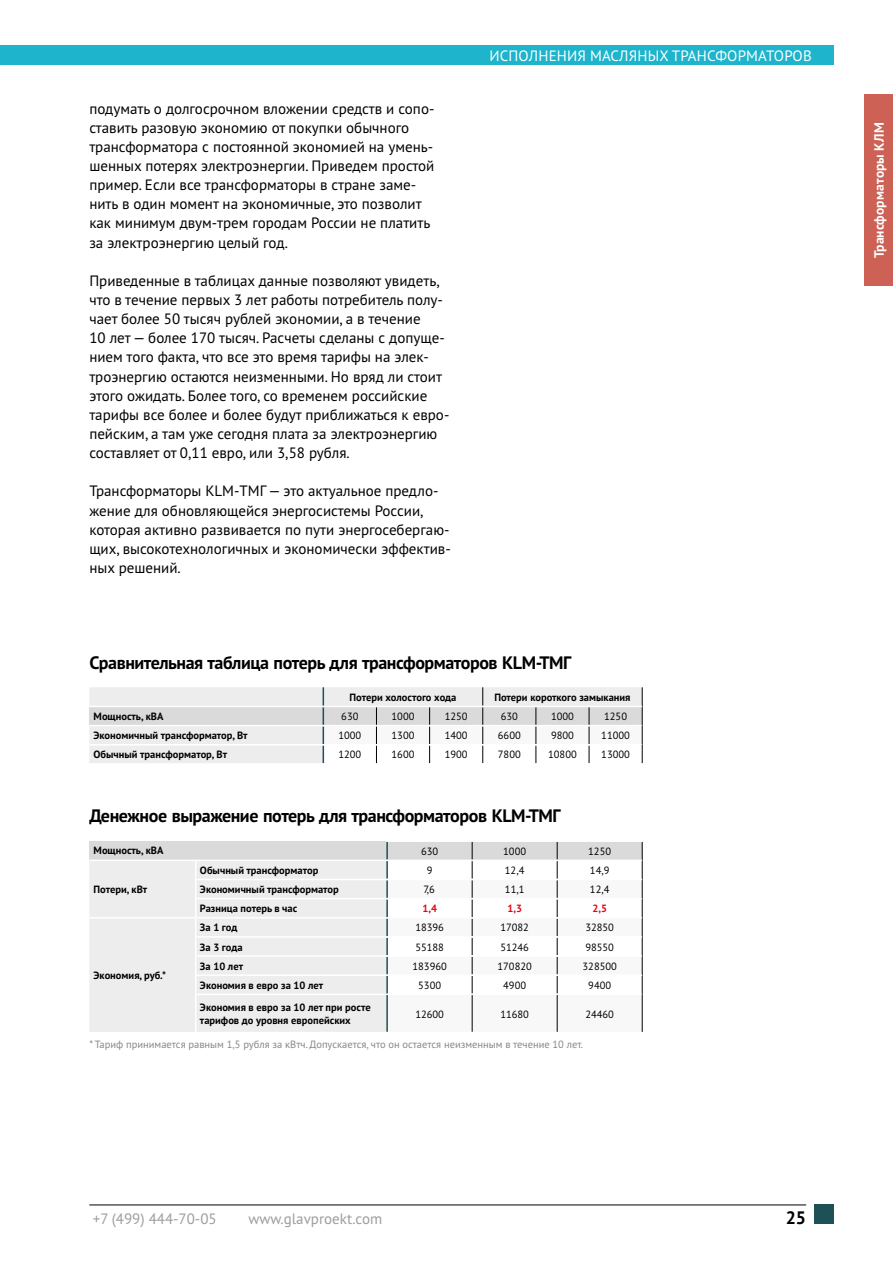
<style>
.page{position:relative;width:893px;height:1262px;background:#fff}
.page>*{position:absolute;margin:0;border:0;box-sizing:border-box;transform-origin:0 0}
.t1{font:700 18px "PT Sans";letter-spacing:-.025em;color:#000}
.t2{font:15px/19.2px "PT Sans";color:#000}
.t3{font:15px "PT Sans";color:#9d9d9c}
.t4{font:15px "PT Sans";letter-spacing:.01em;color:#fff}
.t5{font:700 13.5px "PT Sans";letter-spacing:.01em;color:#fff}
.t6{font:700 10.5px/12.6px "PT Sans";color:#000}
.t7{font:10.5px "PT Sans";color:#000}
.t8{font:10.5px "PT Sans";color:#878787}
.t9{font:700 10.5px "PT Sans";color:#e30613}
</style>
<div class="page">
<div style="left:814px;top:1204px;width:19px;height:19px;background:#1e5155"></div>
<hr style="left:89px;top:1204px;width:717px;height:1px;background:#000">
<div style="left:863px;top:94px;width:29px;height:192px;background:#cd6155"></div>
<div style="left:0;top:45px;width:833px;height:20px;background:#1db4cc"></div>
<svg style="left:89px;top:687px;width:554px;height:77px"></svg>
<hr style="left:323px;top:763px;width:53px;height:1px;background:#fff">
<hr style="left:376px;top:763px;width:53px;height:1px;background:#fff">
<hr style="left:429px;top:763px;width:54px;height:1px;background:#fff">
<hr style="left:483px;top:763px;width:53px;height:1px;background:#fff">
<hr style="left:536px;top:763px;width:53px;height:1px;background:#fff">
<hr style="left:589px;top:763px;width:53px;height:1px;background:#fff">
<div style="left:89px;top:841px;width:298px;height:19px;background:#dadada"></div>
<div style="left:89px;top:861px;width:297px;height:170px;background:#ededed"></div>
<hr style="left:195px;top:993px;width:192px;height:2px;background:#fff">
<hr style="left:196px;top:859px;width:191px;height:2px;background:#fff">
<hr style="left:89px;top:859px;width:107px;height:2px;background:#fff">
<svg style="left:386px;top:842px;width:257px;height:190px"></svg>
<hr style="left:89px;top:917px;width:107px;height:1px;background:#fff">
<svg style="left:195px;top:861px;width:1px;height:132px"></svg>
<hr style="left:195px;top:995px;width:1px;height:36px;background:#fff">
<hr style="left:387px;top:993px;width:85px;height:2px;background:#fff">
<hr style="left:386px;top:995px;width:2px;height:36px;background:#1e5155">
<hr style="left:472px;top:993px;width:85px;height:2px;background:#fff">
<hr style="left:472px;top:995px;width:1px;height:36px;background:#000">
<hr style="left:557px;top:993px;width:85px;height:2px;background:#fff">
<hr style="left:557px;top:1031px;width:85px;height:2px;background:#fff">
<hr style="left:557px;top:995px;width:1px;height:36px;background:#000">
<hr style="left:642px;top:994px;width:1px;height:37px;background:#000">
<hr style="left:386px;top:840px;width:86px;height:2px;background:#fff">
<hr style="left:195px;top:878px;width:192px;height:2px;background:#fff">
<hr style="left:195px;top:898px;width:192px;height:1px;background:#fff">
<hr style="left:196px;top:917px;width:191px;height:1px;background:#fff">
<hr style="left:195px;top:936px;width:192px;height:1px;background:#fff">
<hr style="left:195px;top:955px;width:192px;height:1px;background:#fff">
<hr style="left:195px;top:974px;width:192px;height:2px;background:#fff">
<hr style="left:196px;top:1031px;width:191px;height:2px;background:#fff">
<hr style="left:387px;top:859px;width:85px;height:2px;background:#fff">
<hr style="left:472px;top:859px;width:85px;height:2px;background:#fff">
<hr style="left:557px;top:859px;width:85px;height:2px;background:#fff">
<hr style="left:387px;top:878px;width:85px;height:2px;background:#fff">
<hr style="left:472px;top:878px;width:85px;height:2px;background:#fff">
<hr style="left:557px;top:878px;width:85px;height:2px;background:#fff">
<hr style="left:387px;top:898px;width:85px;height:1px;background:#fff">
<hr style="left:472px;top:898px;width:85px;height:1px;background:#fff">
<hr style="left:557px;top:898px;width:85px;height:1px;background:#fff">
<hr style="left:387px;top:917px;width:85px;height:1px;background:#fff">
<hr style="left:472px;top:917px;width:85px;height:1px;background:#fff">
<hr style="left:557px;top:917px;width:85px;height:1px;background:#fff">
<hr style="left:387px;top:936px;width:85px;height:1px;background:#fff">
<hr style="left:472px;top:936px;width:85px;height:1px;background:#fff">
<hr style="left:557px;top:936px;width:85px;height:1px;background:#fff">
<hr style="left:387px;top:955px;width:85px;height:1px;background:#fff">
<hr style="left:472px;top:955px;width:85px;height:1px;background:#fff">
<hr style="left:557px;top:955px;width:85px;height:1px;background:#fff">
<hr style="left:387px;top:974px;width:85px;height:2px;background:#fff">
<hr style="left:472px;top:974px;width:85px;height:2px;background:#fff">
<hr style="left:557px;top:974px;width:85px;height:2px;background:#fff">
<hr style="left:387px;top:1031px;width:85px;height:2px;background:#fff">
<hr style="left:472px;top:1031px;width:85px;height:2px;background:#fff">
<p class="t2" style="left:89px;top:100px;width:346px">подумать о долгосрочном вложении средств и сопо&shy;ставить разовую экономию от покупки обычного трансформатора с постоянной экономией на умень&shy;шенных потерях электроэнергии. Приведем простой пример. Если все трансформаторы в стране заме&shy;нить в один момент на экономичные, это позволит как минимум двум-трем городам России не платить за электроэнергию целый год.</p>
<p class="t2" style="left:89px;top:272px;width:361px">Приведенные в таблицах данные позволяют увидеть, что в течение первых 3 лет работы потребитель полу&shy;чает более 50 тысяч рублей экономии, а в течение<br>10 лет — более 170 тысяч. Расчеты сделаны с допуще&shy;нием того факта, что все это время тарифы на элек&shy;троэнергию остаются неизменными. Но вряд ли стоит этого ожидать. Более того, со временем российские тарифы все более и более будут приближаться к евро&shy;пейским, а там уже сегодня плата за электроэнергию составляет от 0,11 евро, или 3,58 рубля.</p>
<p class="t2" style="left:89px;top:483px;width:363px">Трансформаторы KLM-ТМГ — это актуальное предло&shy;жение для обновляющейся энергосистемы России, которая активно развивается по пути энергосебергаю&shy;щих, высокотехнологичных и экономически эффектив&shy;ных решений.</p>
<p class="t4" style="left:489px;top:49px;width:324px">ИСПОЛНЕНИЯ МАСЛЯНЫХ ТРАНСФОРМАТОРОВ</p>
<p class="t1" style="left:89px;top:650px;width:483px">Сравнительная таблица потерь для трансформаторов KLM-ТМГ</p>
<p class="t6" style="left:349px;top:690px;width:108px">Потери холостого хода</p>
<p class="t6" style="left:494px;top:690px;width:138px">Потери короткого замыкания</p>
<p class="t6" style="left:94px;top:710px;width:71px">Мощность, кВА</p>
<p class="t7" style="left:341px;top:712px;width:19px">630</p>
<p class="t7" style="left:391px;top:712px;width:24px">1000</p>
<p class="t7" style="left:444px;top:712px;width:24px">1250</p>
<p class="t7" style="left:500px;top:712px;width:19px">630</p>
<p class="t7" style="left:551px;top:712px;width:24px">1000</p>
<p class="t7" style="left:604px;top:712px;width:24px">1250</p>
<p class="t6" style="left:94px;top:729px;width:156px">Экономичный трансформатор, Вт</p>
<p class="t7" style="left:338px;top:731px;width:24px">1000</p>
<p class="t7" style="left:391px;top:731px;width:24px">1300</p>
<p class="t7" style="left:444px;top:731px;width:24px">1400</p>
<p class="t7" style="left:498px;top:731px;width:24px">6600</p>
<p class="t7" style="left:551px;top:731px;width:24px">9800</p>
<p class="t7" style="left:601px;top:731px;width:30px">11000</p>
<p class="t6" style="left:94px;top:748px;width:135px">Обычный трансформатор, Вт</p>
<p class="t7" style="left:338px;top:750px;width:24px">1200</p>
<p class="t7" style="left:391px;top:750px;width:24px">1600</p>
<p class="t7" style="left:444px;top:750px;width:24px">1900</p>
<p class="t7" style="left:498px;top:750px;width:24px">7800</p>
<p class="t7" style="left:548px;top:750px;width:30px">10800</p>
<p class="t7" style="left:601px;top:750px;width:30px">13000</p>
<p class="t1" style="left:89px;top:803px;width:473px">Денежное выражение потерь для трансформаторов KLM-ТМГ</p>
<p class="t6" style="left:94px;top:844px;width:71px">Мощность, кВА</p>
<p class="t7" style="left:421px;top:846px;width:19px">630</p>
<p class="t7" style="left:503px;top:846px;width:24px">1000</p>
<p class="t7" style="left:588px;top:846px;width:24px">1250</p>
<p class="t6" style="left:94px;top:883px;width:55px">Потери, кВт</p>
<p class="t6" style="left:200px;top:863px;width:120px">Обычный трансформатор</p>
<p class="t7" style="left:427px;top:866px;width:7px">9</p>
<p class="t7" style="left:505px;top:866px;width:21px">12,4</p>
<p class="t7" style="left:590px;top:866px;width:21px">14,9</p>
<p class="t6" style="left:200px;top:883px;width:140px">Экономичный трансформатор</p>
<p class="t7" style="left:423px;top:885px;width:13px">7,6</p>
<p class="t7" style="left:505px;top:885px;width:21px">11,1</p>
<p class="t7" style="left:590px;top:885px;width:21px">12,4</p>
<p class="t6" style="left:200px;top:902px;width:99px">Разница потерь в час</p>
<p class="t9" style="left:422px;top:901px;width:16px">1,4</p>
<p class="t9" style="left:507px;top:901px;width:16px">1,3</p>
<p class="t9" style="left:592px;top:901px;width:16px">2,5</p>
<p class="t6" style="left:200px;top:921px;width:39px">За 1 год</p>
<p class="t7" style="left:415px;top:923px;width:30px">18396</p>
<p class="t7" style="left:500px;top:923px;width:30px">17082</p>
<p class="t7" style="left:585px;top:923px;width:30px">32850</p>
<p class="t6" style="left:200px;top:940px;width:44px">За 3 года</p>
<p class="t7" style="left:415px;top:942px;width:30px">55188</p>
<p class="t7" style="left:500px;top:942px;width:30px">51246</p>
<p class="t7" style="left:585px;top:942px;width:30px">98550</p>
<p class="t6" style="left:200px;top:959px;width:45px">За 10 лет</p>
<p class="t7" style="left:412px;top:961px;width:36px">183960</p>
<p class="t7" style="left:497px;top:961px;width:36px">170820</p>
<p class="t7" style="left:582px;top:961px;width:36px">328500</p>
<p class="t6" style="left:200px;top:978px;width:125px">Экономия в евро за 10 лет</p>
<p class="t7" style="left:418px;top:980px;width:24px">5300</p>
<p class="t7" style="left:503px;top:980px;width:24px">4900</p>
<p class="t7" style="left:588px;top:980px;width:24px">9400</p>
<p class="t6" style="left:200px;top:1001px;width:172px">Экономия в евро за 10 лет при росте тарифов до уровня европейских</p>
<p class="t7" style="left:415px;top:1009px;width:30px">12600</p>
<p class="t7" style="left:500px;top:1009px;width:30px">11680</p>
<p class="t7" style="left:585px;top:1009px;width:30px">24460</p>
<p class="t8" style="left:89px;top:1040px;width:495px">* Тариф принимается равным 1,5 рубля за кВтч. Допускается, что он остается неизменным в течение 10 лет.</p>
<p class="t6" style="left:94px;top:969px;width:74px">Экономия, руб.*</p>
<p class="t5" style="left:869px;top:258px;width:137px;rotate:-90deg">Трансформаторы КЛМ</p>
<p class="t3" style="left:93px;top:1212px;width:125px">+7 (499) 444-70-05</p>
<p class="t3" style="left:248px;top:1212px;width:135px">www.glavproekt.com</p>
<p class="t1" style="left:785px;top:1205px;width:22px">25</p>
</div>
